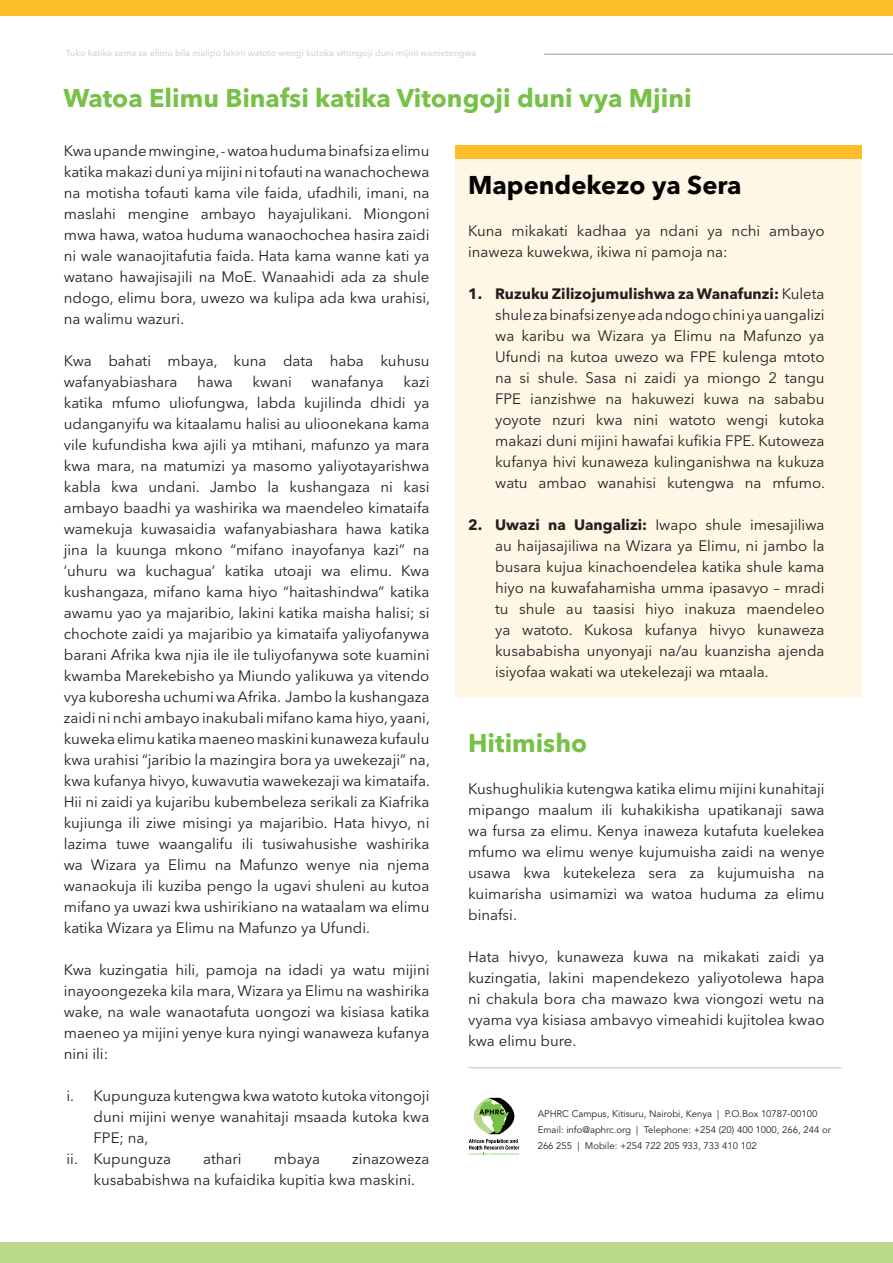
<style>
.page{position:relative;width:893px;height:1263px;background:#fff}
.page>*{position:absolute;margin:0;border:0;box-sizing:border-box;transform-origin:0 0}
.t1{font:700 25.5px "Avenir Next LT Pro";color:#78c148}
.t2{font:700 25.5px "Avenir Next LT Pro";color:#040503}
.t3{font:15px/21px "Avenir Next LT Pro";color:#231f20;text-align:justify}
.t4{font:9.6px/16.4px "Avenir";color:#231f20}
.t5{font:500 9px "Avenir Next LT Pro";color:#d3d3d3}
.s1{font-weight:700}
</style>
<div class="page">
<div style="left:0;top:0;width:893px;height:16px;background:#fbbe28"></div>
<div style="left:0;top:1242px;width:893px;height:21px;background:#bbda8b"></div>
<hr style="left:544px;top:54px;width:349px;height:1px;background:#9a999c">
<div style="left:455px;top:152px;width:406px;height:546px;background:#fef7e5"></div>
<div style="left:455px;top:146px;width:406px;height:13px;background:#febe2a"></div>
<hr style="left:468px;top:1067px;width:374px;height:1px;background:#231f20">
<svg style="left:468px;top:1098px;width:52px;height:57px"></svg>
<p class="t5" style="left:66px;top:48px;width:412px">Tuko katika zama za elimu bila malipo lakini watoto wengi kutoka vitongoji duni mijini wametengwa</p>
<h1 class="t1" style="left:63px;top:82px;width:630px">Watoa Elimu Binafsi katika Vitongoji duni vya Mjini</h1>
<p class="t3" style="left:64px;top:140px;width:368px">Kwa upande mwingine, - watoa huduma binafsi za elimu katika makazi duni ya mijini ni tofauti na wanachochewa na motisha tofauti kama vile faida, ufadhili, imani, na maslahi mengine ambayo hayajulikani. Miongoni mwa hawa, watoa huduma wanaochochea hasira zaidi ni wale wanaojitafutia faida. Hata kama wanne kati ya watano hawajisajili na MoE. Wanaahidi ada za shule ndogo, elimu bora, uwezo wa kulipa ada kwa urahisi, na walimu wazuri.</p>
<p class="t3" style="left:64px;top:350px;width:367px">Kwa bahati mbaya, kuna data haba kuhusu wafanyabiashara</p>
<h1 class="t2" style="left:468px;top:170px;width:275px">Mapendekezo ya Sera</h1>
<p class="t3" style="left:468px;top:220px;width:358px">Kuna mikakati kadhaa ya ndani ya nchi ambayo inaweza kuwekwa, ikiwa ni pamoja na:</p>
<p class="t3" style="left:495px;top:283px;width:331px;text-indent:-27px"><span class="s1">1. Ruzuku Zilizojumulishwa za Wanafunzi:</span> Kuleta shule za binafsi zenye ada ndogo chini ya uangalizi wa karibu wa Wizara ya Elimu na Mafunzo ya Ufundi na kutoa uwezo wa FPE kulenga mtoto na si shule. Sasa ni zaidi ya miongo 2 tangu FPE ianzishwe na hakuwezi kuwa na sababu yoyote nzuri kwa nini watoto wengi kutoka makazi duni mijini hawafai kufikia FPE. Kutoweza kufanya hivi kunaweza kulinganishwa na kukuza watu ambao wanahisi kutengwa na mfumo.</p>
<p class="t3" style="left:495px;top:514px;width:331px;text-indent:-27px"><span class="s1">2. Uwazi na Uangalizi:</span> Iwapo shule imesajiliwa au haijasajiliwa na Wizara ya Elimu, ni jambo la busara kujua kinachoendelea katika shule kama hiyo na kuwafahamisha umma ipasavyo – mradi tu shule au taasisi hiyo inakuza maendeleo ya watoto. Kukosa kufanya hivyo kunaweza kusababisha unyonyaji na/au kuanzisha ajenda isiyofaa wakati wa utekelezaji wa mtaala.</p>
<p class="t3" style="left:197px;top:371px;width:37px">hawa</p>
<p class="t3" style="left:253px;top:371px;width:41px">kwani</p>
<p class="t3" style="left:312px;top:371px;width:74px">wanafanya</p>
<p class="t3" style="left:64px;top:371px;width:368px;text-indent:340px">kazi katika mfumo uliofungwa, labda kujilinda dhidi ya udanganyifu wa kitaalamu halisi au ulioonekana kama vile kufundisha kwa ajili ya mtihani, mafunzo ya mara kwa mara, na matumizi ya masomo yaliyotayarishwa kabla kwa undani. Jambo la kushangaza ni kasi ambayo baadhi ya washirika wa maendeleo kimataifa wamekuja kuwasaidia wafanyabiashara hawa katika jina la kuunga mkono “mifano inayofanya kazi” na ‘uhuru wa kuchagua’ katika utoaji wa elimu. Kwa kushangaza, mifano kama hiyo “haitashindwa” katika awamu yao ya majaribio, lakini katika maisha halisi; si chochote zaidi ya majaribio ya kimataifa yaliyofanywa barani Afrika kwa njia ile ile tuliyofanywa sote kuamini kwamba Marekebisho ya Miundo yalikuwa ya vitendo vya kuboresha uchumi wa Afrika. Jambo la kushangaza zaidi ni nchi ambayo inakubali mifano kama hiyo, yaani, kuweka elimu katika maeneo maskini kunaweza kufaulu kwa urahisi “jaribio la mazingira bora ya uwekezaji” na, kwa kufanya hivyo, kuwavutia wawekezaji wa kimataifa.<br>Hii ni zaidi ya kujaribu kubembeleza serikali za Kiafrika kujiunga ili ziwe misingi ya majaribio. Hata hivyo, ni lazima tuwe waangalifu ili tusiwahusishe washirika wa Wizara ya Elimu na Mafunzo wenye nia njema wanaokuja ili kuziba pengo la ugavi shuleni au kutoa mifano ya uwazi kwa ushirikiano na wataalam wa elimu katika Wizara ya Elimu na Mafunzo ya Ufundi.</p>
<p class="t3" style="left:64px;top:959px;width:367px">Kwa kuzingatia hili, pamoja na idadi ya watu mijini inayoongezeka kila mara, Wizara ya Elimu na washirika wake, na wale wanaotafuta uongozi wa kisiasa katika maeneo ya mijini yenye kura nyingi wanaweza kufanya nini ili:</p>
<p class="t3" style="left:67px;top:1085px;width:364px">i. Kupunguza kutengwa kwa watoto kutoka vitongoji</p>
<p class="t3" style="left:94px;top:1106px;width:337px">duni mijini wenye wanahitaji msaada kutoka kwa</p>
<p class="t3" style="left:94px;top:1127px;width:56px">FPE; na,</p>
<p class="t3" style="left:67px;top:1148px;width:106px">ii. Kupunguza</p>
<p class="t3" style="left:203px;top:1148px;width:40px">athari</p>
<p class="t3" style="left:274px;top:1148px;width:48px">mbaya</p>
<h1 class="t1" style="left:468px;top:728px;width:121px">Hitimisho</h1>
<p class="t3" style="left:468px;top:778px;width:358px">Kushughulikia kutengwa katika elimu mijini kunahitaji mipango maalum ili kuhakikisha upatikanaji sawa wa fursa za elimu. Kenya inaweza kutafuta kuelekea mfumo wa elimu wenye kujumuisha zaidi na wenye usawa kwa kutekeleza sera za kujumuisha na kuimarisha usimamizi wa watoa huduma za elimu binafsi.</p>
<p class="t3" style="left:468px;top:946px;width:358px">Hata hivyo, kunaweza kuwa na mikakati zaidi ya kuzingatia, lakini mapendekezo yaliyotolewa hapa ni chakula bora cha mawazo kwa viongozi wetu na vyama vya kisiasa ambavyo vimeahidi kujitolea kwao kwa elimu bure.</p>
<p class="t4" style="left:538px;top:1105px;width:295px">APHRC Campus, Kitisuru, Nairobi, Kenya | P.O.Box 10787-00100<br>Email: info@aphrc.org | Telephone: +254 (20) 400 1000, 266, 244 or<br>266 255 | Mobile: +254 722 205 933, 733 410 102</p>
<p class="t3" style="left:94px;top:1148px;width:337px;text-indent:259px">zinazoweza kusababishwa na kufaidika kupitia kwa maskini.</p>
</div>
